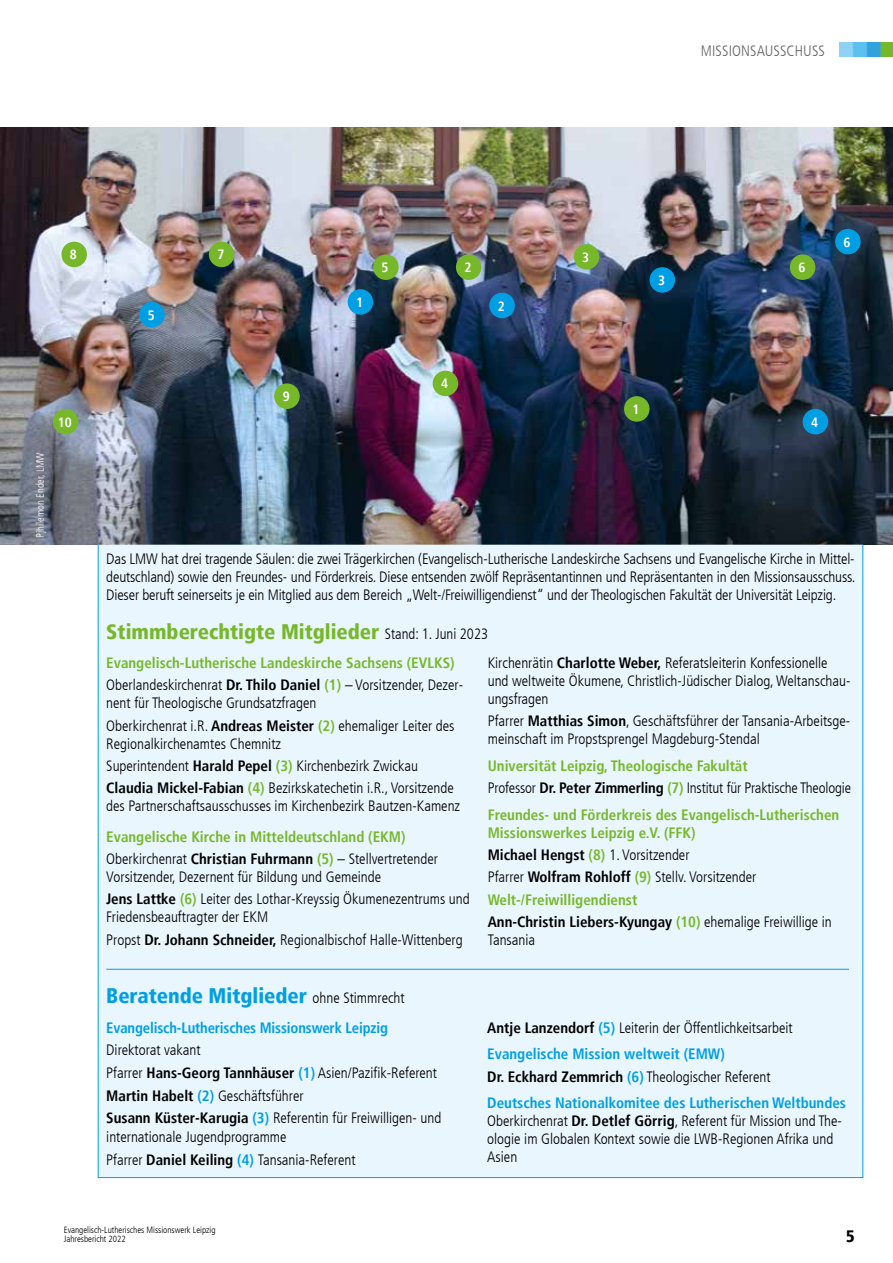
<style>
.page{position:relative;width:893px;height:1263px;background:#fff}
.page>*{position:absolute;margin:0;border:0;box-sizing:border-box;transform-origin:0 0}
.t1{font:900 condensed 21px "Frutiger LT";color:#76b82a}
.t2{font:900 condensed 21px "Frutiger LT";color:#009fe3}
.t3{font:900 condensed 16.5px "Frutiger LT";color:#000}
.t4{font:300 condensed 15px/22.2px "Frutiger LT";color:#000}
.t5{font:700 condensed 15px/22.2px "Frutiger LT";color:#76b82a}
.t6{font:700 condensed 15px/26.5px "Frutiger LT";color:#009fe3}
.t7{font:300 condensed 15px "Frutiger LT";letter-spacing:.01em;color:#646363}
.t8{font:700 condensed 13.5px "Frutiger LT";color:#fff}
.t9{font:300 condensed 10.5px "Frutiger LT";color:#fff}
.t10{font:300 condensed 9px/9.4px "Frutiger LT";color:#000}
.s1{font-weight:300;font-size:15px;color:#000}
.s2{font-weight:300;color:#000}
.s3{color:#000}
.s4{font-weight:700}
.s5{font-weight:700;color:#76b82a}
.s6{font-weight:700;color:#009fe3}
</style>
<div class="page">
<img style="left:839px;top:43px;width:54px;height:13px">
<img style="left:0;top:128px;width:893px;height:416px">
<div style="left:489px;top:293px;width:26px;height:25px;background:#009fe3;border-radius:50%"></div>
<div style="left:61px;top:242px;width:26px;height:25px;background:#76b82a;border-radius:50%"></div>
<div style="left:98px;top:544px;width:765px;height:634px;background:#eaf6fe"></div>
<div style="left:624px;top:396px;width:25px;height:26px;background:#76b82a;border-radius:50%"></div>
<div style="left:456px;top:254px;width:25px;height:26px;background:#76b82a;border-radius:50%"></div>
<div style="left:433px;top:371px;width:25px;height:25px;background:#76b82a;border-radius:50%"></div>
<div style="left:574px;top:244px;width:25px;height:26px;background:#76b82a;border-radius:50%"></div>
<div style="left:209px;top:242px;width:25px;height:25px;background:#76b82a;border-radius:50%"></div>
<div style="left:373px;top:254px;width:26px;height:26px;background:#76b82a;border-radius:50%"></div>
<div style="left:790px;top:254px;width:25px;height:26px;background:#76b82a;border-radius:50%"></div>
<div style="left:348px;top:289px;width:25px;height:26px;background:#009fe3;border-radius:50%"></div>
<div style="left:649px;top:267px;width:26px;height:26px;background:#009fe3;border-radius:50%"></div>
<div style="left:803px;top:409px;width:25px;height:25px;background:#009fe3;border-radius:50%"></div>
<div style="left:835px;top:229px;width:26px;height:25px;background:#009fe3;border-radius:50%"></div>
<div style="left:139px;top:302px;width:26px;height:25px;background:#009fe3;border-radius:50%"></div>
<hr style="left:106px;top:969px;width:743px;height:1px;background:#009fe3">
<div style="left:274px;top:383px;width:26px;height:26px;background:#76b82a;border-radius:50%"></div>
<div style="left:53px;top:409px;width:25px;height:25px;background:#76b82a;border-radius:50%"></div>
<p class="t7" style="left:701px;top:42px;width:126px">MISSIONSAUSSCHUSS</p>
<p class="t8" style="left:70px;top:247px;width:9px">8</p>
<p class="t8" style="left:148px;top:307px;width:9px">5</p>
<p class="t8" style="left:217px;top:247px;width:9px">7</p>
<p class="t8" style="left:582px;top:249px;width:9px">3</p>
<p class="t8" style="left:382px;top:260px;width:9px">5</p>
<p class="t8" style="left:798px;top:260px;width:9px">6</p>
<p class="t8" style="left:356px;top:294px;width:9px">1</p>
<p class="t8" style="left:464px;top:260px;width:9px">2</p>
<p class="t8" style="left:658px;top:272px;width:9px">3</p>
<p class="t8" style="left:498px;top:298px;width:9px">2</p>
<p class="t8" style="left:844px;top:234px;width:9px">6</p>
<p class="t9" style="left:34px;top:538px;width:87px;rotate:-90deg">Pjhilemon Ender, LMW</p>
<p class="t8" style="left:58px;top:414px;width:16px">10</p>
<p class="t8" style="left:283px;top:389px;width:9px">9</p>
<p class="t8" style="left:441px;top:376px;width:9px">4</p>
<p class="t8" style="left:632px;top:401px;width:9px">1</p>
<p class="t8" style="left:811px;top:414px;width:9px">4</p>
<p class="t4" style="left:106px;top:550px;width:750px;line-height:18px;text-align:justify">Das LMW hat drei tragende Säulen: die zwei Trägerkirchen (Evangelisch-Lutherische Landeskirche Sachsens und Evangelische Kirche in Mittel&shy;deutschland) sowie den Freundes- und Förderkreis. Diese entsenden zwölf Repräsentantinnen und Repräsentanten in den Missionsausschuss.<br>Dieser beruft seinerseits je ein Mitglied aus dem Bereich „Welt-/Freiwilligendienst“ und der Theologischen Fakultät der Universität Leipzig.</p>
<h1 class="t1" style="left:106px;top:619px;width:383px">Stimmberechtigte Mitglieder <span class="s1">Stand: 1. Juni 2023</span></h1>
<p class="t5" style="left:106px;top:652px;width:358px">Evangelisch-Lutherische Landeskirche Sachsens (EVLKS)<br><span class="s2">Oberlandeskirchenrat</span> <span class="s3">Dr. Thilo Daniel</span> (1) <span class="s2">– Vorsitzender, Dezer-</span></p>
<p class="t4" style="left:106px;top:692px;width:350px">nent für Theologische Grundsatzfragen<br>Oberkirchenrat i.R. <span class="s4">Andreas Meister</span> <span class="s5">(2)</span> ehemaliger Leiter des</p>
<p class="t4" style="left:106px;top:733px;width:349px">Regionalkirchenamtes Chemnitz<br>Superintendent <span class="s4">Harald Pepel</span> <span class="s5">(3)</span> Kirchenbezirk Zwickau<br><span class="s4">Claudia Mickel-Fabian</span> <span class="s5">(4)</span> Bezirkskatechetin i.R., Vorsitzende</p>
<p class="t4" style="left:106px;top:795px;width:355px">des Partnerschaftsausschusses im Kirchenbezirk Bautzen-Kamenz</p>
<p class="t5" style="left:106px;top:826px;width:333px">Evangelische Kirche in Mitteldeutschland (EKM)<br><span class="s2">Oberkirchenrat</span> <span class="s3">Christian Fuhrmann</span> (5) <span class="s2">– Stellvertretender</span></p>
<p class="t4" style="left:106px;top:866px;width:365px">Vorsitzender, Dezernent für Bildung und Gemeinde<br><span class="s4">Jens Lattke</span> <span class="s5">(6)</span> Leiter des Lothar-Kreyssig Ökumenezentrums und</p>
<p class="t4" style="left:106px;top:906px;width:358px">Friedensbeauftragter der EKM<br>Propst <span class="s4">Dr. Johann Schneider,</span> Regionalbischof Halle-Wittenberg</p>
<h1 class="t2" style="left:106px;top:983px;width:300px">Beratende Mitglieder <span class="s1">ohne Stimmrecht</span></h1>
<p class="t6" style="left:106px;top:1014px;width:283px">Evangelisch-Lutherisches Missionswerk Leipzig</p>
<p class="t4" style="left:106px;top:1039px;width:337px;line-height:22.6px">Direktorat vakant<br>Pfarrer <span class="s4">Hans-Georg Tannhäuser</span> <span class="s6">(1)</span> Asien/Pazifik-Referent <span class="s4">Martin Habelt</span> <span class="s6">(2)</span> Geschäftsführer<br><span class="s4">Susann Küster-Karugia</span> <span class="s6">(3)</span> Referentin für Freiwilligen- und</p>
<p class="t4" style="left:106px;top:1125px;width:251px;line-height:22.6px">internationale Jugendprogramme<br>Pfarrer <span class="s4">Daniel Keiling</span> <span class="s6">(4)</span> Tansania-Referent</p>
<p class="t4" style="left:488px;top:654px;width:364px;line-height:18px">Kirchenrätin <span class="s4">Charlotte Weber,</span> Referatsleiterin Konfessionelle und weltweite Ökumene, Christlich-Jüdischer Dialog, Weltanschau&shy;ungsfragen</p>
<p class="t4" style="left:488px;top:712px;width:364px;line-height:18px">Pfarrer <span class="s4">Matthias Simon</span>, Geschäftsführer der Tansania-Arbeitsge&shy;meinschaft im Propstsprengel Magdeburg-Stendal</p>
<p class="t5" style="left:488px;top:754px;width:365px">Universität Leipzig, Theologische Fakultät<br><span class="s2">Professor</span> <span class="s3">Dr. Peter Zimmerling</span> (7) <span class="s2">Institut für Praktische Theologie</span></p>
<p class="t5" style="left:488px;top:806px;width:353px;line-height:18px">Freundes- und Förderkreis des Evangelisch-Lutherischen<br>Missionswerkes Leipzig e.V. (FFK)</p>
<p class="t4" style="left:488px;top:844px;width:346px"><span class="s4">Michael Hengst</span> <span class="s5">(8)</span> 1. Vorsitzender<br>Pfarrer <span class="s4">Wolfram Rohloff</span> <span class="s5">(9)</span> Stellv. Vorsitzender <span class="s5">Welt-/Freiwilligendienst<br></span><span class="s4">Ann-Christin Liebers-Kyungay</span> <span class="s5">(10)</span> ehemalige Freiwillige in</p>
<p class="t4" style="left:488px;top:929px;width:49px">Tansania</p>
<p class="t6" style="left:487px;top:1014px;width:307px"><span class="s3">Antje Lanzendorf</span> (5) <span class="s2">Leiterin der Öffentlichkeitsarbeit<br></span>Evangelische Mission weltweit (EMW)</p>
<p class="t6" style="left:487px;top:1063px;width:360px"><span class="s3">Dr. Eckhard Zemmrich</span> (6) <span class="s2">Theologischer Referent<br></span>Deutsches Nationalkomitee des Lutherischen Weltbundes</p>
<p class="t4" style="left:487px;top:1112px;width:356px;line-height:18px">Oberkirchenrat <span class="s4">Dr. Detlef Görrig</span>, Referent für Mission und The&shy;ologie im Globalen Kontext sowie die LWB-Regionen Afrika und<br>Asien</p>
<p class="t10" style="left:64px;top:1225px;width:153px">Evangelisch-Lutherisches Missionswerk Leipzig<br>Jahresbericht 2022</p>
<p class="t3" style="left:846px;top:1226px;width:10px">5</p>
</div>
